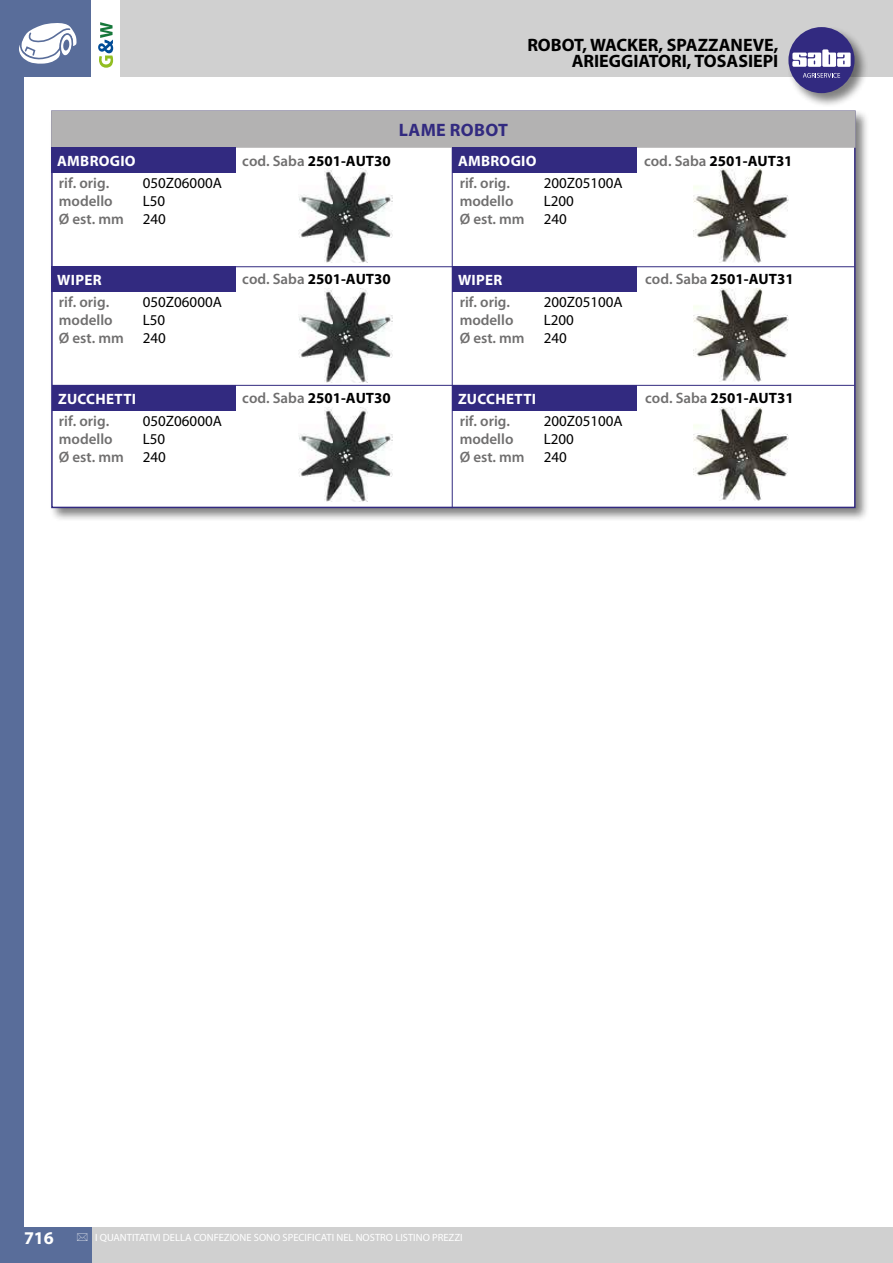
<style>
.page{position:relative;width:893px;height:1263px;background:#fff}
.page>*{position:absolute;margin:0;border:0;box-sizing:border-box;transform-origin:0 0}
.t1{font:700 18px/16.5px "Myriad Pro";color:#000;text-align:right}
.t2{font:700 18px "Myriad Pro";letter-spacing:.02em;color:#322a80}
.t3{font:700 18px "Myriad Pro";color:#fff}
.t4{font:600 15px "Myriad Pro";color:#706f6f}
.t5{font:700 15px "Myriad Pro";color:#000}
.t6{font:15px "Myriad Pro";color:#000}
.t7{font:700 15px "Myriad Pro";letter-spacing:.02em;color:#fff}
.t8{font:10.5px "Myriad Pro";color:#fff}
.s1{font-weight:600;color:#706f6f}
</style>
<div class="page">
<div style="left:0;top:1227px;width:893px;height:36px;background:#d0d0d0"></div>
<div style="left:0;top:0;width:893px;height:77px;background:#d0d0d0"></div>
<div style="left:0;top:0;width:24px;height:1263px;background:#596d9a"></div>
<div style="left:0;top:0;width:91px;height:77px;background:#596d9a"></div>
<div style="left:0;top:1227px;width:91px;height:36px;background:#596d9a"></div>
<div style="left:91px;top:0;width:29px;height:77px;background:#fff"></div>
<svg style="left:98px;top:22px;width:15px;height:46px"></svg>
<div style="left:787px;top:25px;width:82px;height:82px;background:#000;opacity:.5"></div>
<div style="left:788px;top:27px;width:66px;height:66px;background:#322a80;border-radius:50%"></div>
<svg style="left:803px;top:73px;width:37px;height:5px"></svg>
<svg style="left:792px;top:49px;width:59px;height:18px"></svg>
<svg style="left:19px;top:23px;width:58px;height:41px"></svg>
<div style="left:49px;top:109px;width:821px;height:414px;background:#000;opacity:.5"></div>
<div style="left:51px;top:111px;width:805px;height:397px;background:#fff;border:2px solid #322a80"></div>
<div style="left:52px;top:111px;width:803px;height:36px;background:#b3b2b2"></div>
<div style="left:51px;top:111px;width:805px;height:37px;border:2px solid #b3b2b2"></div>
<div style="left:51px;top:147px;width:184px;height:26px;background:#322a80"></div>
<div style="left:51px;top:266px;width:184px;height:26px;background:#322a80"></div>
<div style="left:52px;top:386px;width:183px;height:25px;background:#322a80"></div>
<div style="left:452px;top:147px;width:184px;height:26px;background:#322a80"></div>
<div style="left:453px;top:267px;width:183px;height:25px;background:#322a80"></div>
<div style="left:453px;top:386px;width:183px;height:25px;background:#322a80"></div>
<img style="left:299px;top:169px;width:93px;height:93px">
<img style="left:299px;top:288px;width:93px;height:94px">
<img style="left:299px;top:407px;width:93px;height:94px">
<img style="left:693px;top:169px;width:95px;height:93px">
<img style="left:693px;top:288px;width:95px;height:94px">
<img style="left:693px;top:407px;width:95px;height:94px">
<hr style="left:52px;top:385px;width:803px;height:1px;background:#322a80">
<hr style="left:52px;top:266px;width:803px;height:1px;background:#322a80">
<hr style="left:452px;top:148px;width:1px;height:360px;background:#322a80">
<p class="t1" style="left:527px;top:36px;width:253px">ROBOT, WACKER, SPAZZANEVE,<br>ARIEGGIATORI, TOSASIEPI</p>
<p class="t2" style="left:399px;top:118px;width:111px">LAME ROBOT</p>
<p class="t7" style="left:57px;top:151px;width:80px">AMBROGIO</p>
<p class="t5" style="left:242px;top:151px;width:150px"><span class="s1">cod. Saba</span> 2501-AUT30</p>
<p class="t7" style="left:458px;top:151px;width:80px">AMBROGIO</p>
<p class="t5" style="left:644px;top:151px;width:150px"><span class="s1">cod. Saba</span> 2501-AUT31</p>
<p class="t4" style="left:59px;top:174px;width:52px">rif. orig.</p>
<p class="t6" style="left:143px;top:174px;width:81px">050Z06000A</p>
<p class="t4" style="left:59px;top:192px;width:55px">modello</p>
<p class="t6" style="left:143px;top:192px;width:24px">L50</p>
<p class="t4" style="left:59px;top:210px;width:67px">Ø est. mm</p>
<p class="t6" style="left:143px;top:210px;width:25px">240</p>
<p class="t4" style="left:460px;top:174px;width:52px">rif. orig.</p>
<p class="t6" style="left:544px;top:174px;width:81px">200Z05100A</p>
<p class="t4" style="left:460px;top:192px;width:55px">modello</p>
<p class="t6" style="left:544px;top:192px;width:32px">L200</p>
<p class="t4" style="left:460px;top:210px;width:67px">Ø est. mm</p>
<p class="t6" style="left:544px;top:210px;width:25px">240</p>
<p class="t7" style="left:57px;top:270px;width:46px">WIPER</p>
<p class="t5" style="left:242px;top:270px;width:150px"><span class="s1">cod. Saba</span> 2501-AUT30</p>
<p class="t5" style="left:645px;top:270px;width:150px"><span class="s1">cod. Saba</span> 2501-AUT31</p>
<p class="t7" style="left:458px;top:270px;width:46px">WIPER</p>
<p class="t4" style="left:59px;top:293px;width:52px">rif. orig.</p>
<p class="t6" style="left:143px;top:293px;width:81px">050Z06000A</p>
<p class="t4" style="left:59px;top:311px;width:55px">modello</p>
<p class="t6" style="left:143px;top:311px;width:24px">L50</p>
<p class="t4" style="left:59px;top:329px;width:67px">Ø est. mm</p>
<p class="t6" style="left:143px;top:329px;width:25px">240</p>
<p class="t4" style="left:460px;top:293px;width:52px">rif. orig.</p>
<p class="t6" style="left:544px;top:293px;width:81px">200Z05100A</p>
<p class="t4" style="left:460px;top:311px;width:55px">modello</p>
<p class="t6" style="left:544px;top:311px;width:32px">L200</p>
<p class="t4" style="left:460px;top:329px;width:67px">Ø est. mm</p>
<p class="t6" style="left:544px;top:329px;width:25px">240</p>
<p class="t7" style="left:58px;top:389px;width:80px">ZUCCHETTI</p>
<p class="t5" style="left:242px;top:389px;width:150px"><span class="s1">cod. Saba</span> 2501-AUT30</p>
<p class="t5" style="left:645px;top:389px;width:150px"><span class="s1">cod. Saba</span> 2501-AUT31</p>
<p class="t7" style="left:458px;top:389px;width:80px">ZUCCHETTI</p>
<p class="t4" style="left:59px;top:412px;width:52px">rif. orig.</p>
<p class="t6" style="left:143px;top:412px;width:81px">050Z06000A</p>
<p class="t4" style="left:59px;top:430px;width:55px">modello</p>
<p class="t6" style="left:143px;top:430px;width:24px">L50</p>
<p class="t4" style="left:59px;top:448px;width:67px">Ø est. mm</p>
<p class="t6" style="left:143px;top:448px;width:25px">240</p>
<p class="t4" style="left:460px;top:412px;width:52px">rif. orig.</p>
<p class="t6" style="left:544px;top:412px;width:81px">200Z05100A</p>
<p class="t4" style="left:460px;top:430px;width:55px">modello</p>
<p class="t6" style="left:544px;top:430px;width:32px">L200</p>
<p class="t4" style="left:460px;top:448px;width:67px">Ø est. mm</p>
<p class="t6" style="left:544px;top:448px;width:25px">240</p>
<p class="t3" style="left:24px;top:1226px;width:31px">716</p>
<p class="t8" style="left:95px;top:1231px;width:369px">I QUANTITATIVI DELLA CONFEZIONE SONO SPECIFICATI NEL NOSTRO LISTINO PREZZI</p>
</div>
